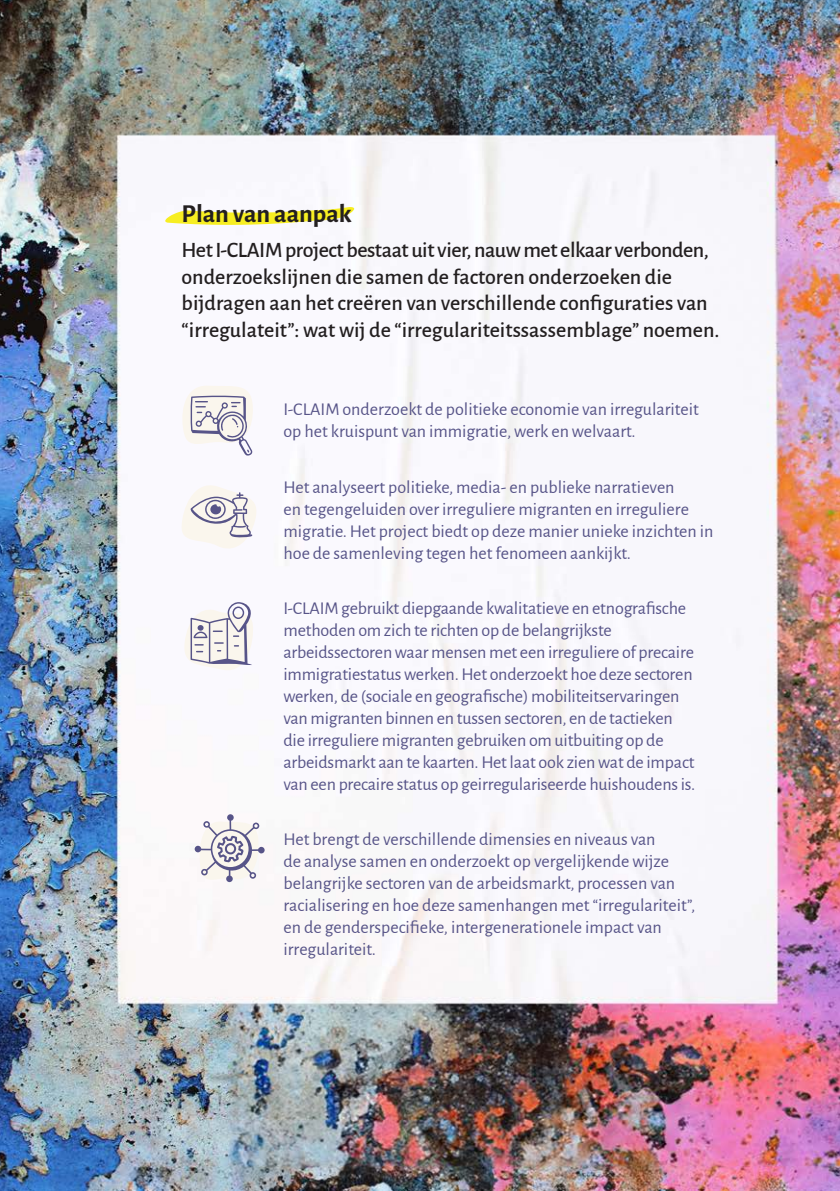
<style>
.page{position:relative;width:840px;height:1191px;background:#fff}
.page>*{position:absolute;margin:0;border:0;box-sizing:border-box;transform-origin:0 0}
.t1{font:700 26px "Alegreya Sans";color:#231f20}
.t2{font:500 22px/26.4px "Alegreya Sans";color:#231f20}
.t3{font:18px/22px "Alegreya Sans";letter-spacing:-.01em;color:#575488}
</style>
<div class="page">
<img style="left:0;top:0;width:839px;height:1191px">
<svg style="left:165px;top:207px;width:190px;height:18px"></svg>
<svg style="left:179px;top:382px;width:75px;height:74px"></svg>
<svg style="left:182px;top:601px;width:72px;height:73px"></svg>
<svg style="left:181px;top:479px;width:80px;height:73px"></svg>
<svg style="left:194px;top:814px;width:70px;height:68px"></svg>
<p class="t1" style="left:181px;top:195px;width:171px">Plan van aanpak</p>
<p class="t2" style="left:181px;top:236px;width:539px">Het I-CLAIM project bestaat uit vier, nauw met elkaar verbonden, onderzoekslijnen die samen de factoren onderzoeken die bijdragen aan het creëren van verschillende configuraties van “irregulateit”: wat wij de “irregulariteitssassemblage” noemen.</p>
<p class="t3" style="left:283px;top:397px;width:416px">I-CLAIM onderzoekt de politieke economie van irregulariteit op het kruispunt van immigratie, werk en welvaart.</p>
<p class="t3" style="left:283px;top:475px;width:431px">Het analyseert politieke, media- en publieke narratieven<br>en tegengeluiden over irreguliere migranten en irreguliere migratie. Het project biedt op deze manier unieke inzichten in hoe de samenleving tegen het fenomeen aankijkt.</p>
<p class="t3" style="left:283px;top:596px;width:413px">I-CLAIM gebruikt diepgaande kwalitatieve en etnografische methoden om zich te richten op de belangrijkste arbeidssectoren waar mensen met een irreguliere of precaire immigratiestatus werken. Het onderzoekt hoe deze sectoren werken, de (sociale en geografische) mobiliteitservaringen van migranten binnen en tussen sectoren, en de tactieken die irreguliere migranten gebruiken om uitbuiting op de arbeidsmarkt aan te kaarten. Het laat ook zien wat de impact van een precaire status op geirregulariseerde huishoudens is.</p>
<p class="t3" style="left:283px;top:827px;width:413px">Het brengt de verschillende dimensies en niveaus van<br>de analyse samen en onderzoekt op vergelijkende wijze belangrijke sectoren van de arbeidsmarkt, processen van racialisering en hoe deze samenhangen met “irregulariteit”, en de genderspecifieke, intergenerationele impact van irregulariteit.</p>
</div>
